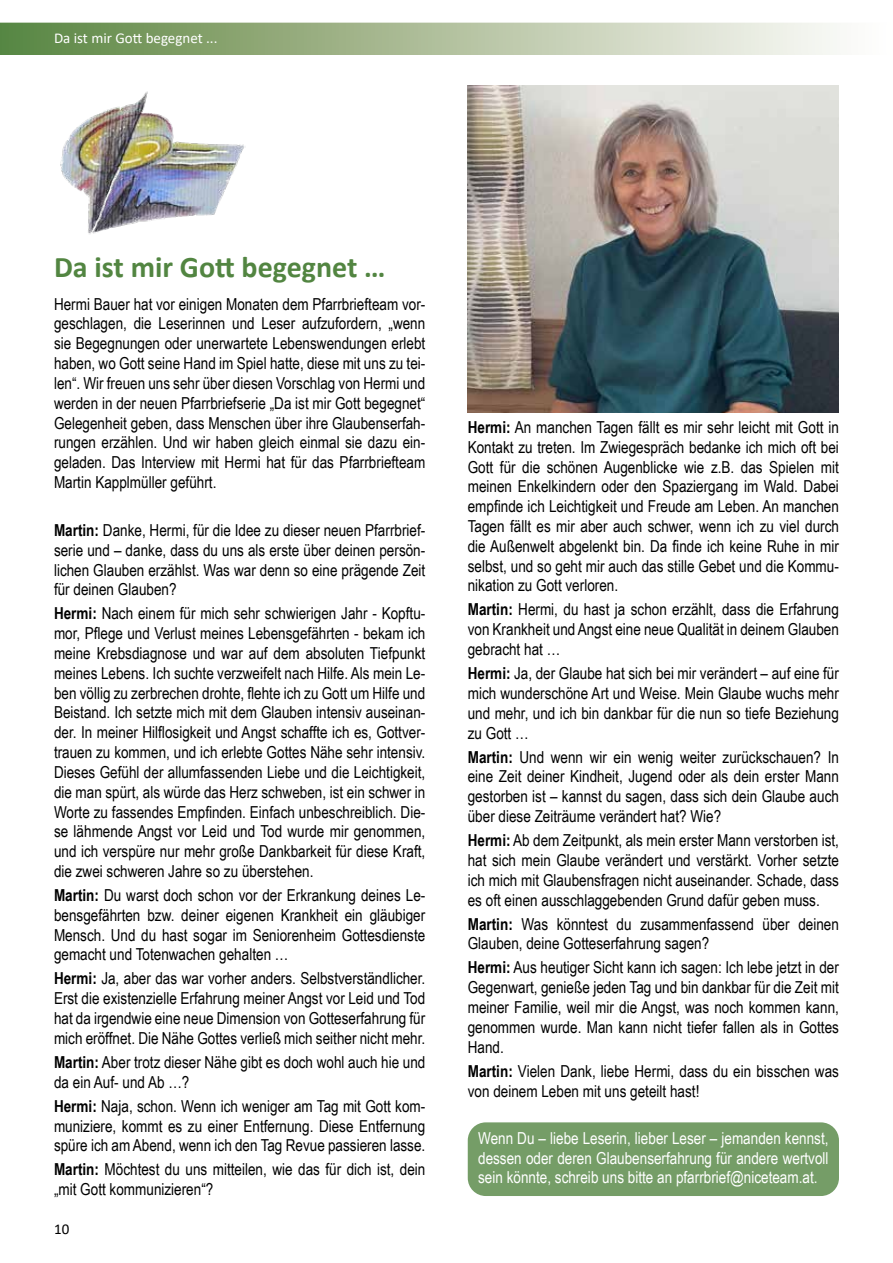
<style>
.page{position:relative;width:893px;height:1263px;background:#fff}
.page>*{position:absolute;margin:0;border:0;box-sizing:border-box;transform-origin:0 0}
.t1{font:700 30px "Calibri";color:#528541}
.t2{font:16.5px/19.8px "Arial Narrow";color:#000;text-align:justify}
.t3{font:16.5px/19.8px "Arial Narrow";color:#fff;text-align:justify}
.t4{font:15px "Calibri";color:#fff}
.t5{font:15px "Calibri";color:#000}
.s1{font-weight:700}
</style>
<div class="page">
<svg style="left:0;top:23px;width:837px;height:32px;background:#abbd98"></svg>
<div style="left:468px;top:1122px;width:371px;height:74px;background:#759d67;border-radius:18px"></div>
<img style="left:60px;top:91px;width:185px;height:143px">
<img style="left:468px;top:85px;width:371px;height:327px">
<p class="t4" style="left:54px;top:28px;width:165px">Da ist mir Gott begegnet ...</p>
<h1 class="t1" style="left:54px;top:245px;width:333px">Da ist mir Gott begegnet …</h1>
<p class="t2" style="left:54px;top:293px;width:373px">Hermi Bauer hat vor einigen Monaten dem Pfarrbriefteam vor&shy;geschlagen, die Leserinnen und Leser aufzufordern, „wenn sie Begegnungen oder unerwartete Lebenswendungen erlebt haben, wo Gott seine Hand im Spiel hatte, diese mit uns zu tei&shy;len“. Wir freuen uns sehr über diesen Vorschlag von Hermi und werden in der neuen Pfarrbriefserie „Da ist mir Gott begegnet“ Gelegenheit geben, dass Menschen über ihre Glaubenserfah&shy;rungen erzählen. Und wir haben gleich einmal sie dazu ein&shy;geladen. Das Interview mit Hermi hat für das Pfarrbriefteam Martin Kapplmüller geführt.</p>
<p class="t2" style="left:54px;top:520px;width:373px"><span class="s1">Martin:</span> Danke, Hermi, für die Idee zu dieser neuen Pfarrbrief&shy;serie und – danke, dass du uns als erste über deinen persön&shy;lichen Glauben erzählst. Was war denn so eine prägende Zeit für deinen Glauben?</p>
<p class="t2" style="left:54px;top:603px;width:373px"><span class="s1">Hermi:</span> Nach einem für mich sehr schwierigen Jahr - Kopftu&shy;mor, Pflege und Verlust meines Lebensgefährten - bekam ich meine Krebsdiagnose und war auf dem absoluten Tiefpunkt meines Lebens. Ich suchte verzweifelt nach Hilfe. Als mein Le&shy;ben völlig zu zerbrechen drohte, flehte ich zu Gott um Hilfe und Beistand. Ich setzte mich mit dem Glauben intensiv auseinan&shy;der. In meiner Hilflosigkeit und Angst schaffte ich es, Gottver&shy;trauen zu kommen, und ich erlebte Gottes Nähe sehr intensiv.<br>Dieses Gefühl der allumfassenden Liebe und die Leichtigkeit, die man spürt, als würde das Herz schweben, ist ein schwer in Worte zu fassendes Empfinden. Einfach unbeschreiblich. Die&shy;se lähmende Angst vor Leid und Tod wurde mir genommen, und ich verspüre nur mehr große Dankbarkeit für diese Kraft, die zwei schweren Jahre so zu überstehen.</p>
<p class="t2" style="left:54px;top:885px;width:373px"><span class="s1">Martin:</span> Du warst doch schon vor der Erkrankung deines Le&shy;bensgefährten bzw. deiner eigenen Krankheit ein gläubiger Mensch. Und du hast sogar im Seniorenheim Gottesdienste gemacht und Totenwachen gehalten …</p>
<p class="t2" style="left:54px;top:968px;width:373px"><span class="s1">Hermi:</span> Ja, aber das war vorher anders. Selbstverständlicher.<br>Erst die existenzielle Erfahrung meiner Angst vor Leid und Tod hat da irgendwie eine neue Dimension von Gotteserfahrung für mich eröffnet. Die Nähe Gottes verließ mich seither nicht mehr.</p>
<p class="t2" style="left:54px;top:1051px;width:373px"><span class="s1">Martin:</span> Aber trotz dieser Nähe gibt es doch wohl auch hie und da ein Auf- und Ab …?</p>
<p class="t2" style="left:54px;top:1095px;width:373px"><span class="s1">Hermi:</span> Naja, schon. Wenn ich weniger am Tag mit Gott kom&shy;muniziere, kommt es zu einer Entfernung. Diese Entfernung spüre ich am Abend, wenn ich den Tag Revue passieren lasse.</p>
<p class="t2" style="left:54px;top:1159px;width:373px"><span class="s1">Martin:</span> Möchtest du uns mitteilen, wie das für dich ist, dein „mit Gott kommunizieren“?</p>
<p class="t5" style="left:54px;top:1218px;width:17px">10</p>
<p class="t2" style="left:468px;top:417px;width:373px"><span class="s1">Hermi:</span> An manchen Tagen fällt es mir sehr leicht mit Gott in Kontakt zu treten. Im Zwiegespräch bedanke ich mich oft bei Gott für die schönen Augenblicke wie z.B. das Spielen mit meinen Enkelkindern oder den Spaziergang im Wald. Dabei empfinde ich Leichtigkeit und Freude am Leben. An manchen Tagen fällt es mir aber auch schwer, wenn ich zu viel durch die Außenwelt abgelenkt bin. Da finde ich keine Ruhe in mir selbst, und so geht mir auch das stille Gebet und die Kommu&shy;nikation zu Gott verloren.</p>
<p class="t2" style="left:468px;top:599px;width:373px"><span class="s1">Martin:</span> Hermi, du hast ja schon erzählt, dass die Erfahrung von Krankheit und Angst eine neue Qualität in deinem Glauben gebracht hat …</p>
<p class="t2" style="left:468px;top:663px;width:373px"><span class="s1">Hermi:</span> Ja, der Glaube hat sich bei mir verändert – auf eine für mich wunderschöne Art und Weise. Mein Glaube wuchs mehr und mehr, und ich bin dankbar für die nun so tiefe Beziehung zu Gott …</p>
<p class="t2" style="left:468px;top:746px;width:373px"><span class="s1">Martin:</span> Und wenn wir ein wenig weiter zurückschauen? In eine Zeit deiner Kindheit, Jugend oder als dein erster Mann gestorben ist – kannst du sagen, dass sich dein Glaube auch über diese Zeiträume verändert hat? Wie?</p>
<p class="t2" style="left:468px;top:830px;width:373px"><span class="s1">Hermi:</span> Ab dem Zeitpunkt, als mein erster Mann verstorben ist, hat sich mein Glaube verändert und verstärkt. Vorher setzte ich mich mit Glaubensfragen nicht auseinander. Schade, dass es oft einen ausschlaggebenden Grund dafür geben muss.</p>
<p class="t2" style="left:468px;top:913px;width:373px"><span class="s1">Martin:</span> Was könntest du zusammenfassend über deinen<br>Glauben, deine Gotteserfahrung sagen?</p>
<p class="t2" style="left:468px;top:957px;width:373px"><span class="s1">Hermi:</span> Aus heutiger Sicht kann ich sagen: Ich lebe jetzt in der Gegenwart, genieße jeden Tag und bin dankbar für die Zeit mit meiner Familie, weil mir die Angst, was noch kommen kann, genommen wurde. Man kann nicht tiefer fallen als in Gottes Hand.</p>
<p class="t2" style="left:468px;top:1060px;width:373px"><span class="s1">Martin:</span> Vielen Dank, liebe Hermi, dass du ein bisschen was von deinem Leben mit uns geteilt hast!</p>
<p class="t3" style="left:478px;top:1127px;width:352px">Wenn Du – liebe Leserin, lieber Leser – jemanden kennst, dessen oder deren Glaubenserfahrung für andere wertvoll sein könnte, schreib uns bitte an pfarrbrief@niceteam.at.</p>
</div>
